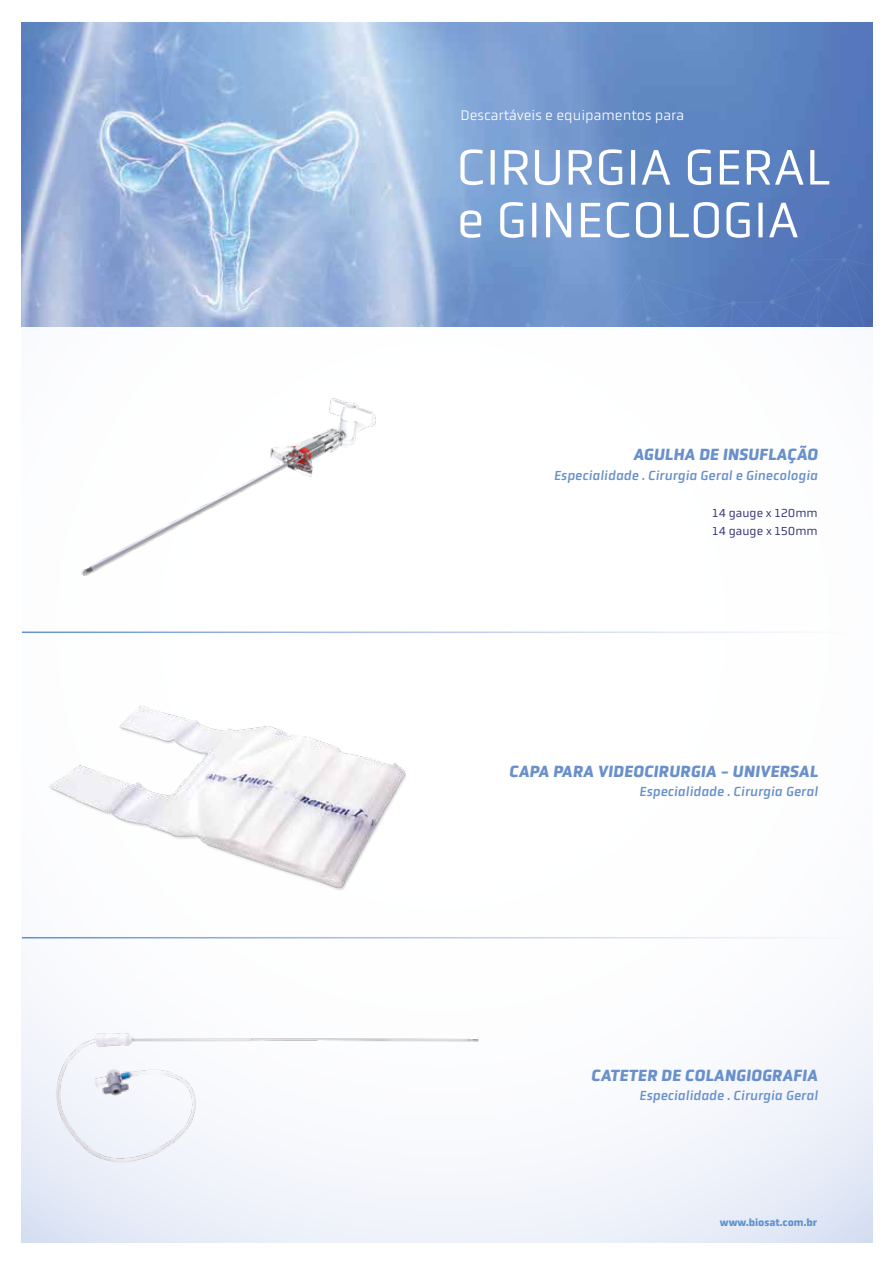
<style>
.page{position:relative;width:894px;height:1263px;background:#fff}
.page>*{position:absolute;margin:0;border:0;box-sizing:border-box;transform-origin:0 0}
.t1{font:51.6px/52.7px "Obvia";color:#fff}
.t2{font:italic 700 16.5px "Obvia";color:#6990ca}
.t3{font:300 14.4px "Obvia";color:#fff}
.t4{font:italic 13.5px "Obvia";color:#6990ca}
.t5{font:12px/18px "Obvia";color:#2d2e74}
.t6{font:700 10.5px "Obvia";color:#6293ce}
</style>
<div class="page">
<svg style="left:21px;top:633px;width:851px;height:609px"></svg>
<img style="left:21px;top:22px;width:851px;height:305px">
<svg style="left:470px;top:224px;width:402px;height:103px;background:#6186c2"></svg>
<hr style="left:22px;top:937px;width:847px;height:1px;background:#fff">
<img style="left:42px;top:697px;width:370px;height:193px">
<img style="left:44px;top:1024px;width:446px;height:150px">
<img style="left:81px;top:398px;width:295px;height:178px">
<p class="t3" style="left:460px;top:107px;width:225px">Descartáveis e equipamentos para</p>
<h1 class="t1" style="left:456px;top:141px;width:375px">CIRURGIA GERAL e GINECOLOGIA</h1>
<p class="t2" style="left:633px;top:444px;width:186px">AGULHA DE INSUFLAÇÃO</p>
<p class="t4" style="left:553px;top:466px;width:265px">Especialidade . Cirurgia Geral e Ginecologia</p>
<p class="t5" style="left:712px;top:504px;width:107px">14 gauge x 120mm<br>14 gauge x 150mm</p>
<p class="t2" style="left:509px;top:761px;width:310px">CAPA PARA VIDEOCIRURGIA - UNIVERSAL</p>
<p class="t4" style="left:639px;top:783px;width:180px">Especialidade . Cirurgia Geral</p>
<p class="t2" style="left:590px;top:1065px;width:228px">CATETER DE COLANGIOGRAFIA</p>
<p class="t4" style="left:639px;top:1087px;width:180px">Especialidade . Cirurgia Geral</p>
<p class="t6" style="left:719px;top:1216px;width:99px">www.biosat.com.br</p>
</div>
